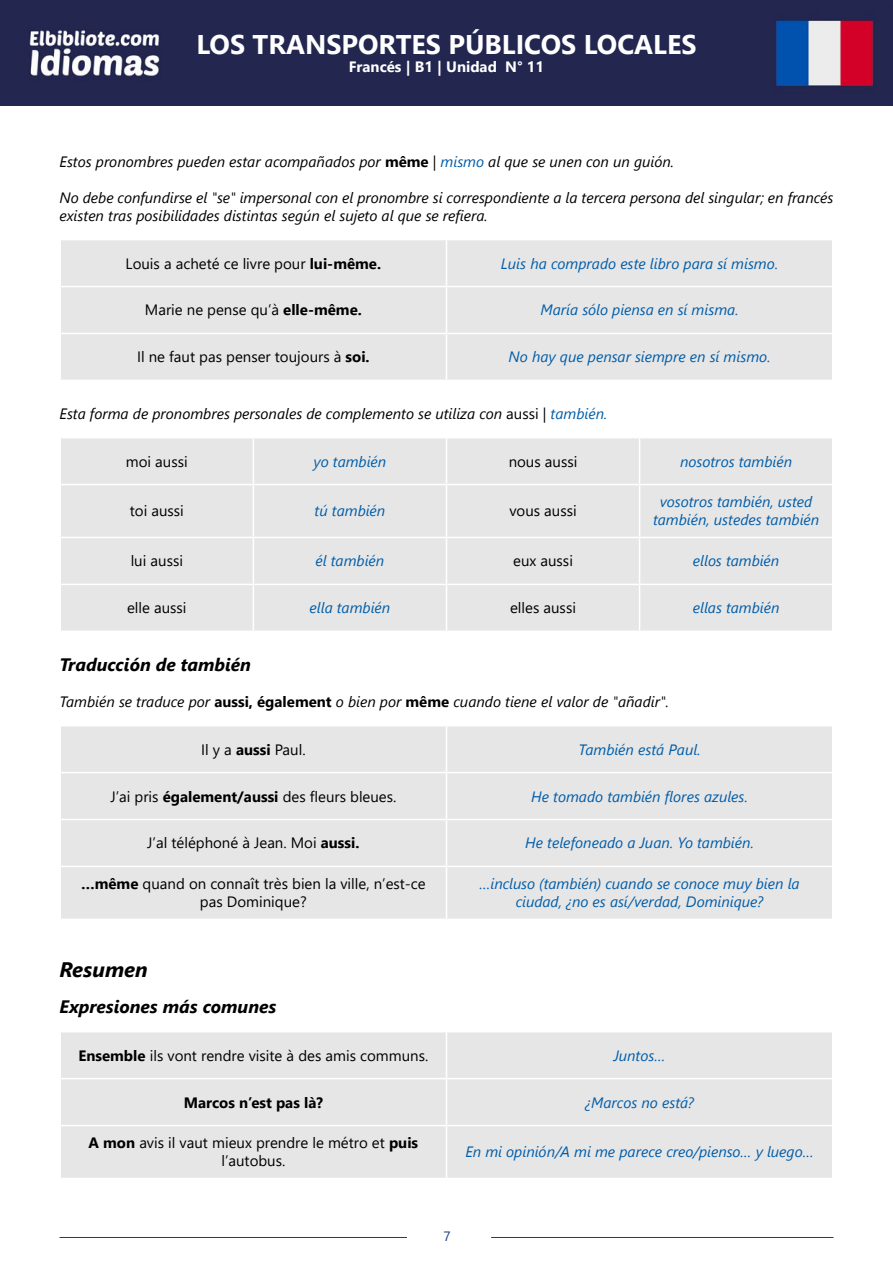
<style>
.page{position:relative;width:893px;height:1263px;background:#fff}
.page>*{position:absolute;margin:0;border:0;box-sizing:border-box;transform-origin:0 0}
.t1{font:700 27px "Segoe UI";color:#fff}
.t2{font:italic 700 21px "Segoe UI";color:#000}
.t3{font:italic 700 18px "Segoe UI";color:#000}
.t4{font:italic 15px/18px "Segoe UI";color:#005da9;text-align:center}
.t5{font:15px/18px "Segoe UI";color:#000;text-align:center}
.t6{font:italic 15px/18px "Segoe UI";color:#000}
.t7{font:700 15px "Segoe UI";color:#fff}
.t8{font:700 15px "Segoe UI";color:#000}
.t9{font:13.5px "Segoe UI";color:#203c85}
.s1{font-weight:700;font-style:normal}
.s2{color:#005da9}
.s3{font-weight:700}
.s4{font-style:normal}
</style>
<div class="page">
<img style="left:0;top:0;width:893px;height:105px">
<hr style="left:60px;top:1237px;width:347px;height:1px;background:#283583">
<hr style="left:491px;top:1237px;width:342px;height:1px;background:#283583">
<div style="left:61px;top:240px;width:771px;height:140px;background:#e7e6e6"></div>
<hr style="left:446px;top:240px;width:1px;height:46px;background:#fff">
<hr style="left:60px;top:286px;width:386px;height:1px;background:#fff">
<hr style="left:446px;top:286px;width:387px;height:1px;background:#fff">
<hr style="left:446px;top:287px;width:1px;height:46px;background:#fff">
<hr style="left:60px;top:333px;width:386px;height:1px;background:#fff">
<hr style="left:446px;top:333px;width:387px;height:1px;background:#fff">
<hr style="left:446px;top:334px;width:1px;height:46px;background:#fff">
<div style="left:61px;top:438px;width:771px;height:193px;background:#e7e6e6"></div>
<hr style="left:253px;top:438px;width:1px;height:46px;background:#fff">
<hr style="left:446px;top:438px;width:1px;height:46px;background:#fff">
<hr style="left:639px;top:438px;width:1px;height:46px;background:#fff">
<hr style="left:60px;top:484px;width:193px;height:1px;background:#fff">
<hr style="left:253px;top:484px;width:193px;height:1px;background:#fff">
<hr style="left:253px;top:485px;width:1px;height:52px;background:#fff">
<hr style="left:446px;top:484px;width:194px;height:1px;background:#fff">
<hr style="left:446px;top:485px;width:1px;height:52px;background:#fff">
<hr style="left:640px;top:484px;width:193px;height:1px;background:#fff">
<hr style="left:639px;top:485px;width:1px;height:52px;background:#fff">
<hr style="left:60px;top:537px;width:193px;height:1px;background:#fff">
<hr style="left:253px;top:537px;width:193px;height:1px;background:#fff">
<hr style="left:253px;top:538px;width:1px;height:46px;background:#fff">
<hr style="left:446px;top:537px;width:194px;height:1px;background:#fff">
<hr style="left:446px;top:538px;width:1px;height:46px;background:#fff">
<hr style="left:640px;top:537px;width:193px;height:1px;background:#fff">
<hr style="left:639px;top:538px;width:1px;height:46px;background:#fff">
<hr style="left:60px;top:584px;width:193px;height:1px;background:#fff">
<hr style="left:253px;top:584px;width:193px;height:1px;background:#fff">
<hr style="left:253px;top:585px;width:1px;height:46px;background:#fff">
<hr style="left:446px;top:584px;width:194px;height:1px;background:#fff">
<hr style="left:446px;top:585px;width:1px;height:46px;background:#fff">
<hr style="left:640px;top:584px;width:193px;height:1px;background:#fff">
<hr style="left:639px;top:585px;width:1px;height:46px;background:#fff">
<div style="left:61px;top:726px;width:771px;height:193px;background:#e7e6e6"></div>
<hr style="left:446px;top:726px;width:1px;height:46px;background:#fff">
<hr style="left:60px;top:772px;width:386px;height:1px;background:#fff">
<hr style="left:446px;top:772px;width:387px;height:1px;background:#fff">
<hr style="left:446px;top:773px;width:1px;height:46px;background:#fff">
<hr style="left:60px;top:819px;width:386px;height:1px;background:#fff">
<hr style="left:446px;top:819px;width:387px;height:1px;background:#fff">
<hr style="left:446px;top:820px;width:1px;height:46px;background:#fff">
<hr style="left:60px;top:866px;width:386px;height:1px;background:#fff">
<hr style="left:446px;top:866px;width:387px;height:1px;background:#fff">
<hr style="left:446px;top:867px;width:1px;height:52px;background:#fff">
<div style="left:61px;top:1032px;width:771px;height:146px;background:#e7e6e6"></div>
<hr style="left:446px;top:1032px;width:1px;height:46px;background:#fff">
<hr style="left:60px;top:1078px;width:386px;height:1px;background:#fff">
<hr style="left:446px;top:1078px;width:387px;height:1px;background:#fff">
<hr style="left:446px;top:1079px;width:1px;height:46px;background:#fff">
<hr style="left:60px;top:1125px;width:386px;height:1px;background:#fff">
<hr style="left:446px;top:1125px;width:387px;height:1px;background:#fff">
<hr style="left:446px;top:1126px;width:1px;height:52px;background:#fff">
<h1 class="t1" style="left:196px;top:19px;width:502px">LOS TRANSPORTES PÚBLICOS LOCALES</h1>
<p class="t7" style="left:349px;top:52px;width:197px">Francés | B1 | Unidad N° 11</p>
<p class="t6" style="left:60px;top:150px;width:616px">Estos pronombres pueden estar acompañados por <span class="s1">même</span> | <span class="s2">mismo</span> al que se unen con un guión.</p>
<p class="t6" style="left:60px;top:186px;width:775px">No debe confundirse el "se" impersonal con el pronombre si correspondiente a la tercera persona del singular; en francés existen tras posibilidades distintas según el sujeto al que se refiera.</p>
<p class="t5" style="left:126px;top:253px;width:257px">Louis a acheté ce livre pour <span class="s3">lui-même.</span></p>
<p class="t4" style="left:501px;top:252px;width:279px">Luis ha comprado este libro para sí mismo.</p>
<p class="t5" style="left:145px;top:300px;width:218px">Marie ne pense qu’à <span class="s3">elle-même.</span></p>
<p class="t4" style="left:540px;top:299px;width:200px">María sólo piensa en sí misma.</p>
<p class="t5" style="left:137px;top:347px;width:234px">Il ne faut pas penser toujours à <span class="s3">soi.</span></p>
<p class="t4" style="left:508px;top:346px;width:264px">No hay que pensar siempre en sí mismo.</p>
<p class="t6" style="left:60px;top:402px;width:549px">Esta forma de pronombres personales de complemento se utiliza con <span class="s4">aussi |</span> <span class="s2">también.</span></p>
<p class="t5" style="left:126px;top:451px;width:63px">moi aussi</p>
<p class="t4" style="left:314px;top:450px;width:74px">yo también</p>
<p class="t5" style="left:509px;top:451px;width:70px">nous aussi</p>
<p class="t4" style="left:680px;top:450px;width:113px">nosotros también</p>
<p class="t5" style="left:130px;top:501px;width:56px">toi aussi</p>
<p class="t4" style="left:315px;top:500px;width:72px">tú también</p>
<p class="t5" style="left:509px;top:501px;width:69px">vous aussi</p>
<p class="t4" style="left:653px;top:491px;width:168px">vosotros también, usted también, ustedes también</p>
<p class="t5" style="left:131px;top:551px;width:54px">lui aussi</p>
<p class="t4" style="left:316px;top:550px;width:70px">él también</p>
<p class="t5" style="left:513px;top:551px;width:61px">eux aussi</p>
<p class="t4" style="left:693px;top:550px;width:88px">ellos también</p>
<p class="t5" style="left:127px;top:598px;width:61px">elle aussi</p>
<p class="t4" style="left:310px;top:596px;width:82px">ella también</p>
<p class="t5" style="left:510px;top:598px;width:67px">elles aussi</p>
<p class="t4" style="left:693px;top:596px;width:88px">ellas también</p>
<p class="t3" style="left:60px;top:647px;width:193px">Traducción de también</p>
<p class="t6" style="left:60px;top:690px;width:611px">También se traduce por <span class="s1">aussi, également</span> o bien por <span class="s1">même</span> cuando tiene el valor de "añadir".</p>
<p class="t5" style="left:201px;top:739px;width:106px">Il y a <span class="s3">aussi</span> Paul.</p>
<p class="t4" style="left:578px;top:738px;width:124px">También está Paul.</p>
<p class="t5" style="left:110px;top:786px;width:288px">J’ai pris <span class="s3">également/aussi</span> des fleurs bleues.</p>
<p class="t4" style="left:531px;top:785px;width:218px">He tomado también flores azules.</p>
<p class="t5" style="left:147px;top:833px;width:214px">J’al téléphoné à Jean. Moi <span class="s3">aussi.</span></p>
<p class="t4" style="left:525px;top:832px;width:230px">He telefoneado a Juan. Yo también.</p>
<p class="t5" style="left:81px;top:874px;width:346px"><span class="s3">…même</span> quand on connaît très bien la ville, n’est-ce pas Dominique?</p>
<p class="t4" style="left:479px;top:872px;width:322px">…incluso (también) cuando se conoce muy bien la ciudad, ¿no es así/verdad, Dominique?</p>
<h2 class="t2" style="left:60px;top:950px;width:90px">Resumen</h2>
<p class="t3" style="left:60px;top:989px;width:218px">Expresiones más comunes</p>
<p class="t5" style="left:78px;top:1045px;width:351px"><span class="s3">Ensemble</span> ils vont rendre visite à des amis communs.</p>
<p class="t4" style="left:614px;top:1044px;width:53px">Juntos…</p>
<p class="t8" style="left:184px;top:1088px;width:141px">Marcos n’est pas là?</p>
<p class="t4" style="left:585px;top:1091px;width:110px">¿Marcos no está?</p>
<p class="t5" style="left:89px;top:1133px;width:331px"><span class="s3">A mon</span> avis il vaut mieux prendre le métro et <span class="s3">puis </span>l’autobus.</p>
<p class="t4" style="left:465px;top:1141px;width:350px">En mi opinión/A mi me parece creo/pienso… y luego…</p>
<p class="t9" style="left:443px;top:1223px;width:9px">7</p>
</div>
